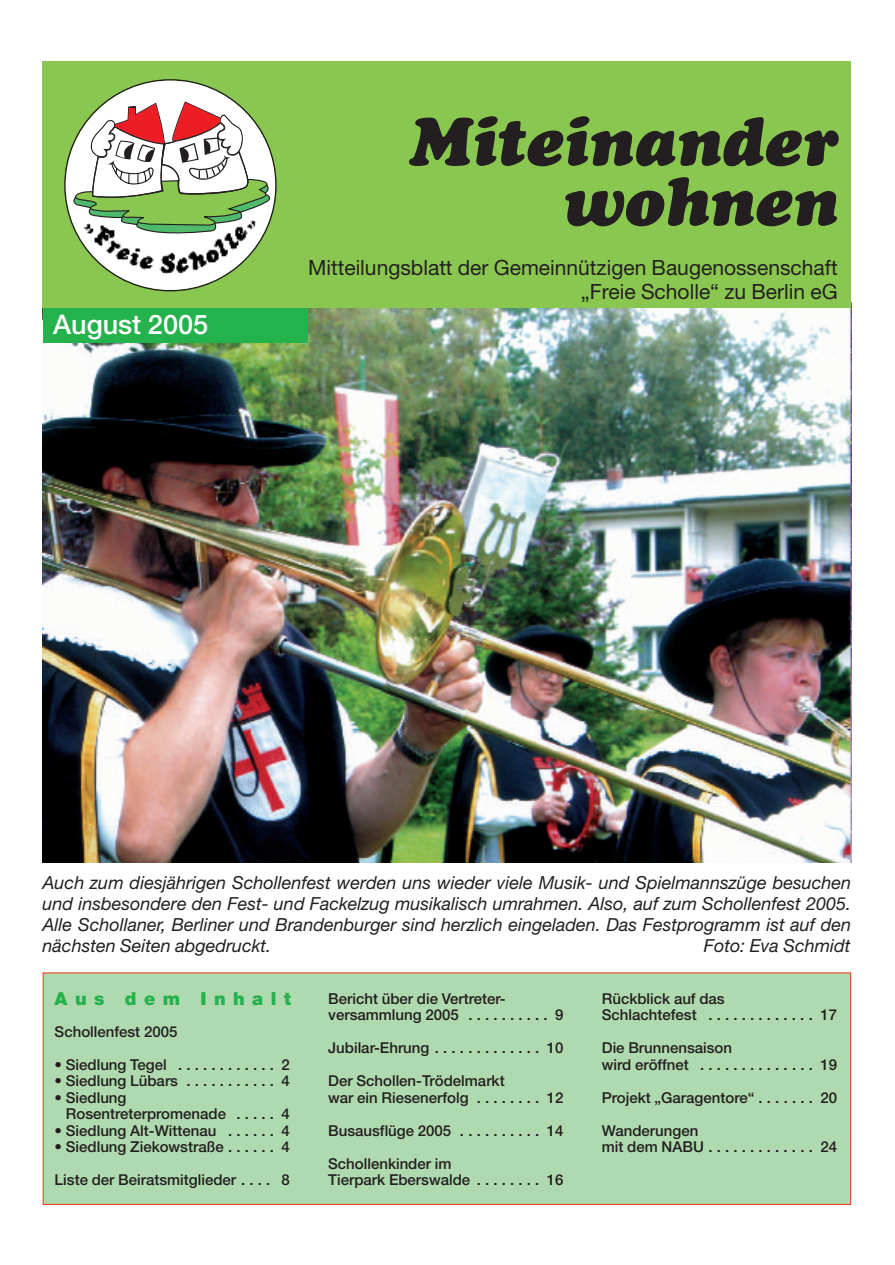
<style>
.page{position:relative;width:895px;height:1265px;background:#fff}
.page>*{position:absolute;margin:0;border:0;box-sizing:border-box;transform-origin:0 0}
.t1{font:italic 900 67.5px/60px "Cooper";color:#231f20;text-align:right}
.t2{font:500 27px "Helvetica Neue";color:#fff}
.t3{font:21px/24px "Helvetica Neue";color:#231f20;text-align:right}
.t4{font:italic 18px/21px "Helvetica Neue";color:#231f20;text-align:justify}
.t5{font:900 18px "Helvetica Neue";letter-spacing:.415em;color:#23b24b}
.t6{font:500 15px/16.5px "Helvetica Neue";color:#231f20}
</style>
<div class="page">
<img style="left:42px;top:61px;width:810px;height:1144px">
<h1 class="t1" style="left:409px;top:118px;width:429px">Miteinander wohnen</h1>
<h2 class="t2" style="left:53px;top:315px;width:156px">August 2005</h2>
<h3 class="t3" style="left:308px;top:257px;width:531px">Mitteilungsblatt der Gemeinnützigen Baugenossenschaft „Freie Scholle“ zu Berlin eG</h3>
<p class="t4" style="left:43px;top:874px;width:809px">Auch zum diesjährigen Schollenfest werden uns wieder viele Musik- und Spielmannszüge besuchen und insbesondere den Fest- und Fackelzug musikalisch umrahmen. Also, auf zum Schollenfest 2005.<br>Alle Schollaner, Berliner und Brandenburger sind herzlich eingeladen. Das Festprogramm ist auf den nächsten Seiten abgedruckt.</p>
<p class="t4" style="left:703px;top:937px;width:148px">Foto: Eva Schmidt</p>
<p class="t5" style="left:55px;top:992px;width:238px">Aus dem Inhalt</p>
<p class="t6" style="left:55px;top:1024px;width:124px">Schollenfest 2005</p>
<p class="t6" style="left:55px;top:1057px;width:236px">• Siedlung Tegel . . . . . . . . . . . . 2</p>
<p class="t6" style="left:55px;top:1074px;width:236px">• Siedlung Lübars . . . . . . . . . . . 4</p>
<p class="t6" style="left:66px;top:1090px;width:225px;text-indent:-11px">• Siedlung<br>Rosentreterpromenade . . . . . 4</p>
<p class="t6" style="left:55px;top:1123px;width:237px">• Siedlung Alt-Wittenau . . . . . . 4</p>
<p class="t6" style="left:55px;top:1132px;width:237px;line-height:33px">• Siedlung Ziekowstraße . . . . . . 4<br>Liste der Beiratsmitglieder . . . . 8</p>
<p class="t6" style="left:328px;top:991px;width:236px">Bericht über die Vertreter&shy;versammlung 2005 . . . . . . . . . . 9</p>
<p class="t6" style="left:328px;top:1041px;width:236px">Jubilar-Ehrung . . . . . . . . . . . . . 10</p>
<p class="t6" style="left:328px;top:1074px;width:236px">Der Schollen-Trödelmarkt<br>war ein Riesenerfolg . . . . . . . . 12</p>
<p class="t6" style="left:328px;top:1123px;width:236px">Busausflüge 2005 . . . . . . . . . . 14</p>
<p class="t6" style="left:328px;top:1156px;width:237px">Schollenkinder im<br>Tierpark Eberswalde . . . . . . . . 16</p>
<p class="t6" style="left:601px;top:991px;width:236px">Rückblick auf das<br>Schlachtefest . . . . . . . . . . . . . 17</p>
<p class="t6" style="left:601px;top:1041px;width:236px">Die Brunnensaison<br>wird eröffnet . . . . . . . . . . . . . . 19</p>
<p class="t6" style="left:601px;top:1090px;width:236px">Projekt „Garagentore“ . . . . . . . 20</p>
<p class="t6" style="left:601px;top:1123px;width:236px">Wanderungen<br>mit dem NABU . . . . . . . . . . . . . 24</p>
</div>
